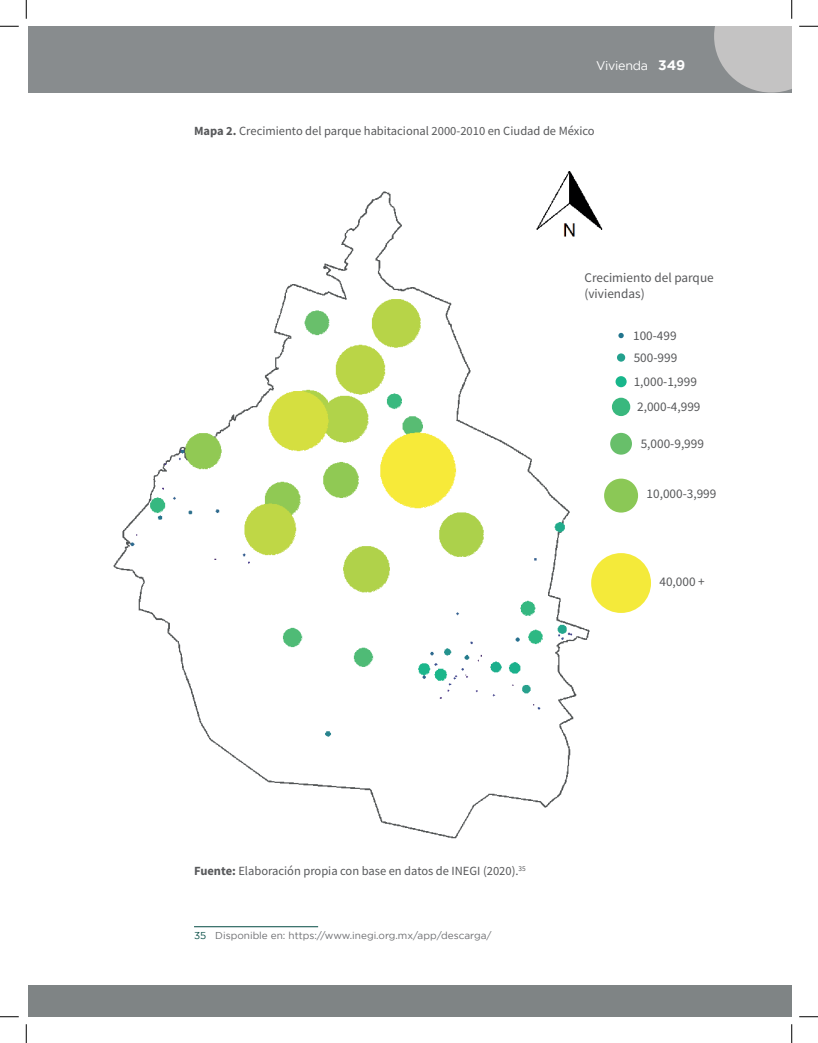
<style>
.page{position:relative;width:818px;height:1043px;background:#fff}
.page>*{position:absolute;margin:0;border:0;box-sizing:border-box;transform-origin:0 0}
.t1{font:13.25px/15.9px "Source Sans Pro";color:#57585a}
.t2{font:12.5px "Source Sans Pro";color:#57585a}
.t3{font:12.5px "Gotham";letter-spacing:-.02em;color:#fff}
.t4{font:10px "Gotham";color:#6c6d70}
.s1{font-weight:700;font-size:13.75px}
.s2{font-weight:700}
.s3{color:#044b43}
</style>
<div class="page">
<div style="left:28px;top:26px;width:763px;height:67px;background:#888c8e"></div>
<div style="left:28px;top:985px;width:763px;height:31px;background:#7f8485"></div>
<svg style="left:714px;top:26px;width:77px;height:67px"></svg>
<hr style="left:194px;top:926px;width:124px;height:1px;background:#044b43">
<img style="left:113px;top:171px;width:528px;height:668px">
<div style="left:591px;top:553px;width:60px;height:60px;background:#f4ea3a;border-radius:50%"></div>
<div style="left:604px;top:478px;width:34px;height:34px;background:#8bc856;border-radius:50%"></div>
<div style="left:610px;top:433px;width:22px;height:21px;background:#68bf6a;border-radius:50%"></div>
<div style="left:612px;top:398px;width:18px;height:18px;background:#39b87e;border-radius:50%"></div>
<div style="left:615px;top:376px;width:11px;height:11px;background:#18b68b;border-radius:50%"></div>
<div style="left:617px;top:353px;width:8px;height:8px;background:#23a18e;border-radius:50%"></div>
<svg style="left:618px;top:333px;width:5px;height:5px"></svg>
<svg style="left:0;top:25px;width:19px;height:2px"></svg>
<svg style="left:799px;top:25px;width:19px;height:2px"></svg>
<svg style="left:0;top:1016px;width:19px;height:1px"></svg>
<svg style="left:799px;top:1016px;width:19px;height:1px"></svg>
<svg style="left:25px;top:0;width:2px;height:19px"></svg>
<svg style="left:25px;top:1024px;width:2px;height:18px"></svg>
<svg style="left:791px;top:0;width:1px;height:19px"></svg>
<svg style="left:791px;top:1024px;width:1px;height:18px"></svg>
<p class="t3" style="left:596px;top:58px;width:91px">Vivienda <span class="s1">349</span></p>
<p class="t2" style="left:194px;top:123px;width:402px"><span class="s2">Mapa 2.</span> Crecimiento del parque habitacional 2000-2010 en Ciudad de México</p>
<p class="t1" style="left:584px;top:269px;width:131px">Crecimiento del parque (viviendas)</p>
<p class="t1" style="left:633px;top:325px;width:46px;line-height:21.8px">100-499<br>500-999</p>
<p class="t1" style="left:633px;top:369px;width:68px;line-height:24.6px">1,000-1,999<br>2,000-4,999</p>
<p class="t1" style="left:640px;top:435px;width:65px">5,000-9,999</p>
<p class="t1" style="left:646px;top:485px;width:71px">10,000-3,999</p>
<p class="t2" style="left:194px;top:863px;width:333px"><span class="s2">Fuente:</span> Elaboración propia con base en datos de INEGI (2020).<sup>35</sup></p>
<p class="t4" style="left:194px;top:929px;width:299px"><span class="s3">35</span> Disponible en: https://www.inegi.org.mx/app/descarga/</p>
<p class="t1" style="left:659px;top:573px;width:47px">40,000 +</p>
</div>
